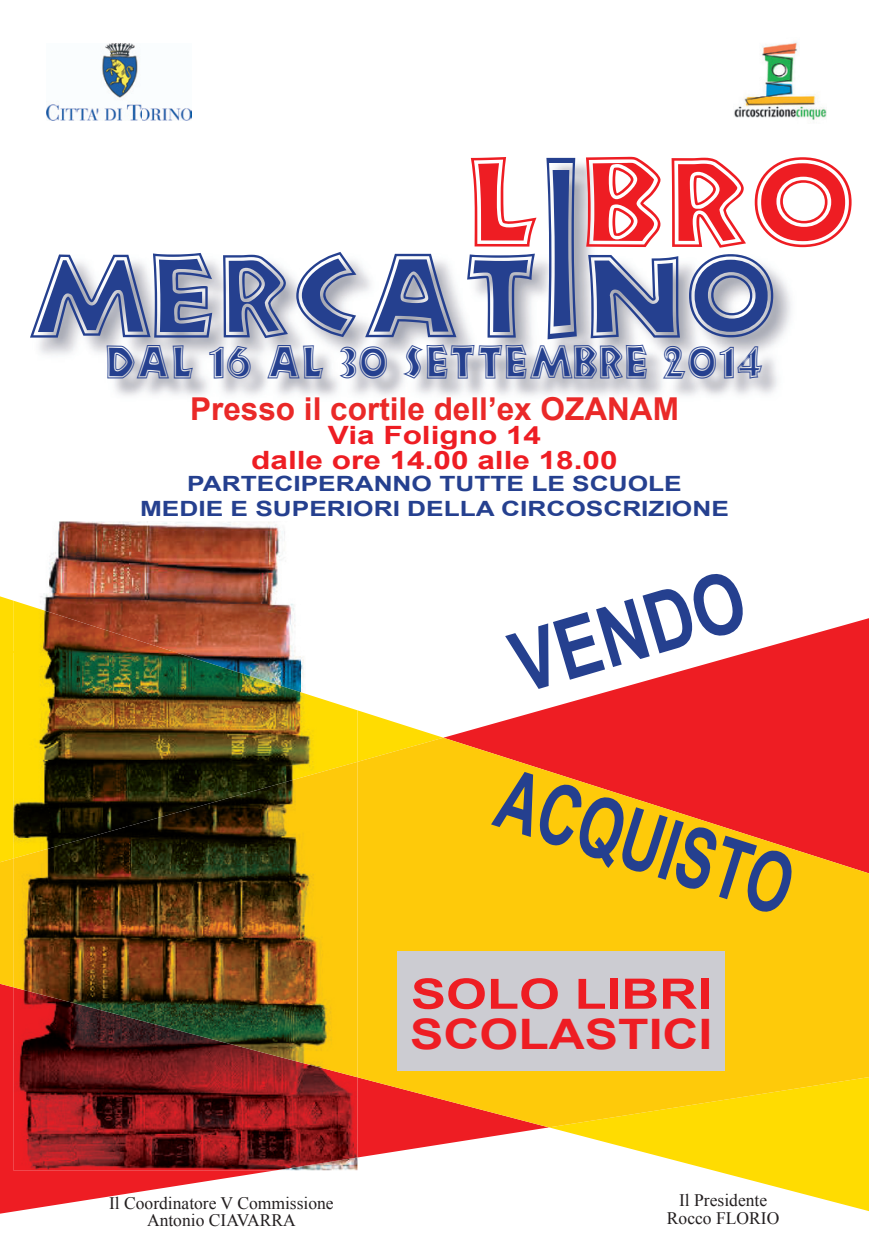
<style>
.page{position:relative;width:869px;height:1241px;background:#fff}
.page>*{position:absolute;margin:0;border:0;box-sizing:border-box;transform-origin:0 0}
.t1{font:113.4px "New Land Contour";color:#ee1d23;scale:1.06 1}
.t2{font:105px "New Land Contour";color:#25408f}
.t3{font:700 84px "Arial";color:#25408f;scale:.69 1}
.t4{font:700 84px "Arial";color:#25408f;scale:.8 1}
.t5{font:42px "New Land Contour";color:#25408f;scale:.88 1}
.t6{font:700 42px/40.2px "Arial";color:#ee1d23;scale:1.25 1}
.t7{font:700 31.5px "Arial";color:#ea2928}
.t8{font:700 25.2px/24.5px "Arial";color:#ee1d23;text-align:center;scale:1.25 1}
.t9{font:700 21px/24.5px "Arial";color:#25408f;text-align:center;scale:1.25 1}
.t10{font:17.5px/17.5px "Times New Roman";color:#231f20;text-align:center}
.s1{font-size:227.85px}
</style>
<div class="page">
<svg style="left:0;top:596px;width:868px;height:614px"></svg>
<svg style="left:0;top:737px;width:868px;height:390px;background:#faa50f"></svg>
<img style="left:734px;top:42px;width:92px;height:78px">
<img style="left:47px;top:43px;width:144px;height:77px">
<img style="left:300px;top:596px;width:57px;height:55px">
<img style="left:129px;top:521px;width:171px;height:130px">
<img style="left:13px;top:521px;width:116px;height:79px">
<img style="left:13px;top:1025px;width:344px;height:144px">
<img style="left:13px;top:651px;width:229px;height:162px">
<img style="left:242px;top:651px;width:115px;height:110px">
<img style="left:13px;top:600px;width:173px;height:52px">
<img style="left:127px;top:761px;width:230px;height:316px">
<img style="left:13px;top:813px;width:116px;height:212px">
<div style="left:397px;top:950px;width:327px;height:120px;background:#ccccd2"></div>
<h2 class="t2" style="left:24px;top:238px;width:754px">MERCAT<span class="s1">I</span>NO</h2>
<h3 class="t5" style="left:104px;top:339px;width:750px">DAL 16 al 30 SETTEMBRE 2014</h3>
<h3 class="t7" style="left:190px;top:387px;width:490px">Presso il cortile dell’ex OZANAM</h3>
<h3 class="t8" style="left:251px;top:424px;width:294px">Via Foligno 14<br>dalle ore 14.00 alle 18.00</h3>
<p class="t9" style="left:140px;top:472px;width:472px">PARTECIPERANNO TUTTE LE SCUOLE<br>MEDIE E SUPERIORI DELLA CIRCOSCRIZIONE</p>
<h1 class="t1" style="left:464px;top:139px;width:372px">L BRO</h1>
<h3 class="t4" style="left:498px;top:611px;width:300px;rotate:-16deg">VENDO</h3>
<h3 class="t3" style="left:517px;top:742px;width:443px;rotate:18deg">ACQUISTO</h3>
<p class="t10" style="left:109px;top:1193px;width:226px">Il Coordinatore V Commissione<br>Antonio CIAVARRA</p>
<h3 class="t6" style="left:410px;top:975px;width:243px">SOLO LIBRI<br>SCOLASTICI</h3>
<p class="t10" style="left:666px;top:1191px;width:114px">Il Presidente<br>Rocco FLORIO</p>
</div>
